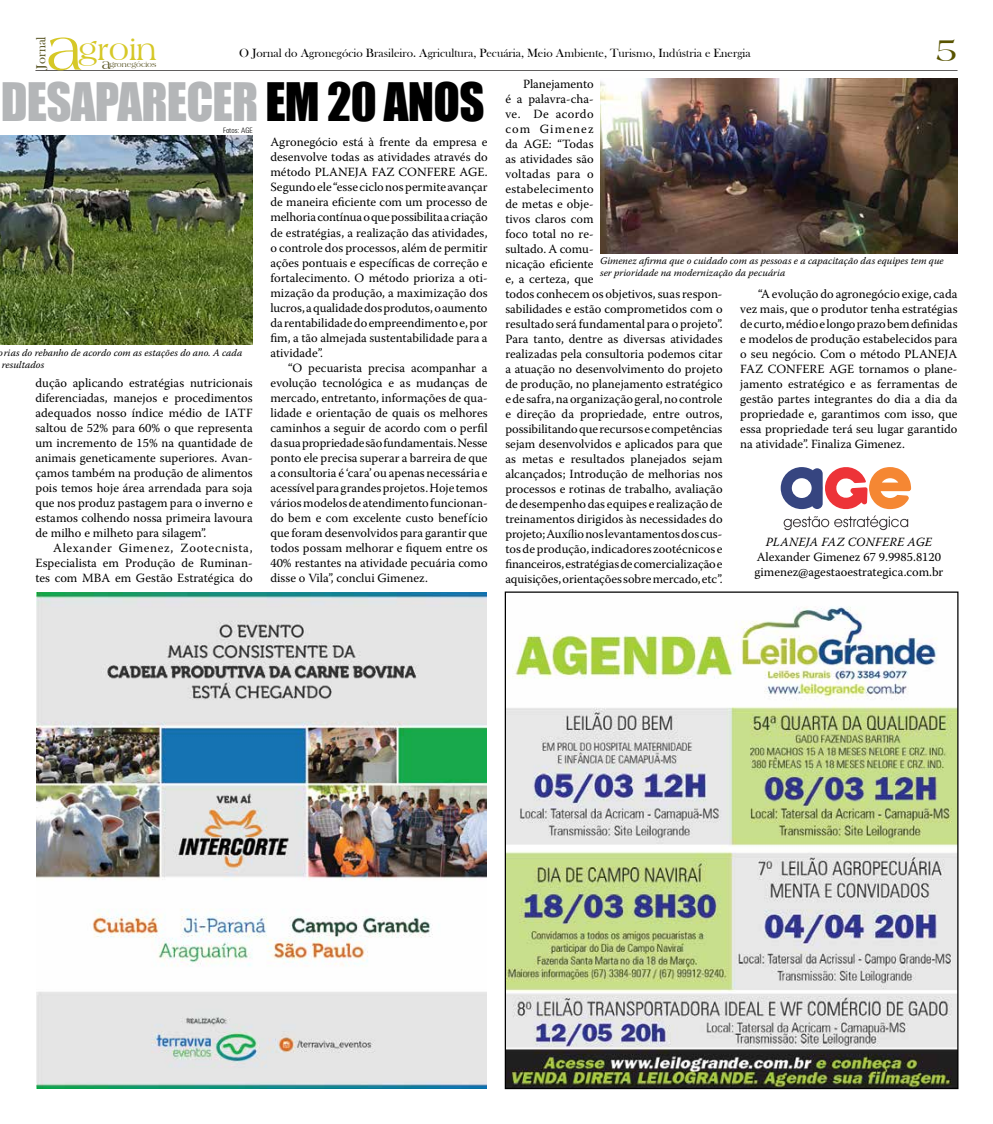
<style>
.page{position:relative;width:993px;height:1124px;background:#fff}
.page>*{position:absolute;margin:0;border:0;box-sizing:border-box;transform-origin:0 0}
.t1{font:48.62px "Impact";letter-spacing:-.015em;color:#b4b6b8}
.t2{font:33.75px "Americana BT";color:#585300}
.t3{font:31.25px "Americana BT";color:#d6c827}
.t4{font:13.5px "Bask Old Face";color:#585423}
.t5{font:12.5px/15px "Warnock Pro";color:#000;text-align:justify}
.t6{font:italic 12.5px "Warnock Pro";letter-spacing:.015em;color:#000}
.t7{font:12.25px "Bask Old Face";color:#000}
.t8{font:italic 10px/12px "Warnock Pro";color:#000}
.t9{font:7.62px "Americana BT";color:#585423}
.t10{font:300 condensed 7.5px "Zurich BT";color:#000}
.s1{font-size:60px}
.s2{color:#000}
.s3{font-size:14.62px}
</style>
<div class="page">
<hr style="left:35px;top:70px;width:922px;height:1px;background:#221f20">
<img style="left:36px;top:592px;width:450px;height:496px">
<img style="left:506px;top:606px;width:450px;height:480px">
<img style="left:0;top:135px;width:252px;height:210px">
<img style="left:600px;top:79px;width:357px;height:174px">
<svg style="left:780px;top:467px;width:130px;height:63px"></svg>
<p class="t4" style="left:34px;top:69px;width:34px;rotate:-90deg">Jornal</p>
<h3 class="t3" style="left:46px;top:32px;width:112px"><span class="s1">a</span>groin</h3>
<p class="t7" style="left:239px;top:46px;width:512px">O Jornal do Agronegócio Brasileiro. Agricultura, Pecuária, Meio Ambiente, Turismo, Indústria e Energia</p>
<h2 class="t2" style="left:935px;top:30px;width:23px">5</h2>
<h1 class="t1" style="left:1px;top:65px;width:483px">DESAPARECER <span class="s2">EM 20 ANOS</span></h1>
<p class="t5" style="left:505px;top:76px;width:219px;text-align:left;text-indent:18px">Planejamento<br>é a palavra-cha-<br>ve. De acordo<br>com Gimenez<br>da AGE: “Todas<br>as atividades são<br>voltadas para o<br>estabelecimento<br>de metas e obje-<br>tivos claros com<br>foco total no re-<br>sultado. A comu-<br>nicação eficiente<br>e, a certeza, que<br>todos conhecem os objetivos, suas respon&shy;sabilidades e estão comprometidos com o resultado será fundamental para o projeto”.<br>Para tanto, dentre as diversas atividades realizadas pela consultoria podemos citar a atuação no desenvolvimento do projeto de produção, no planejamento estratégico e de safra, na organização geral, no controle e direção da propriedade, entre outros, possibilitando que recursos e competências sejam desenvolvidos e aplicados para que as metas e resultados planejados sejam alcançados; Introdução de melhorias nos processos e rotinas de trabalho, avaliação de desempenho das equipes e realização de treinamentos dirigidos às necessidades do projeto; Auxílio nos levantamentos dos cus&shy;tos de produção, indicadores zootécnicos e financeiros, estratégias de comercialização e aquisições, orientações sobre mercado, etc”.</p>
<p class="t9" style="left:102px;top:60px;width:56px"><span class="s3">a</span>gronegócios</p>
<p class="t10" style="left:223px;top:125px;width:31px">Fotos: AGE</p>
<p class="t5" style="left:270px;top:135px;width:219px">Agronegócio está à frente da empresa e desenvolve todas as atividades através do método PLANEJA FAZ CONFERE AGE.<br>Segundo ele “esse ciclo nos permite avançar de maneira eficiente com um processo de melhoria contínua o que possibilita a criação de estratégias, a realização das atividades, o controle dos processos, além de permitir ações pontuais e específicas de correção e fortalecimento. O método prioriza a oti&shy;mização da produção, a maximização dos lucros, a qualidade dos produtos, o aumento da rentabilidade do empreendimento e, por fim, a tão almejada sustentabilidade para a atividade”.</p>
<p class="t5" style="left:270px;top:360px;width:219px;text-indent:18px">“O pecuarista precisa acompanhar a evolução tecnológica e as mudanças de mercado, entretanto, informações de qua&shy;lidade e orientação de quais os melhores caminhos a seguir de acordo com o perfil da sua propriedade são fundamentais. Nesse ponto ele precisa superar a barreira de que a consultoria é ‘cara’ ou apenas necessária e acessível para grandes projetos. Hoje temos vários modelos de atendimento funcionan&shy;do bem e com excelente custo benefício que foram desenvolvidos para garantir que todos possam melhorar e fiquem entre os 40% restantes na atividade pecuária como disse o Vila”, conclui Gimenez.</p>
<p class="t8" style="left:600px;top:254px;width:345px">Gimenez afirma que o cuidado com as pessoas e a capacitação das equipes tem que ser prioridade na modernização da pecuária</p>
<p class="t5" style="left:740px;top:286px;width:219px;text-indent:18px">“A evolução do agronegócio exige, cada vez mais, que o produtor tenha estratégias de curto, médio e longo prazo bem definidas e modelos de produção estabelecidos para o seu negócio. Com o método PLANEJA FAZ CONFERE AGE tornamos o plane&shy;jamento estratégico e as ferramentas de gestão partes integrantes do dia a dia da propriedade e, garantimos com isso, que essa propriedade terá seu lugar garantido na atividade”. Finaliza Gimenez.</p>
<p class="t8" style="left:-1px;top:346px;width:245px">orias do rebanho de acordo com as estações do ano. A cada resultados</p>
<p class="t5" style="left:35px;top:375px;width:219px">dução aplicando estratégias nutricionais diferenciadas, manejos e procedimentos adequados nosso índice médio de IATF saltou de 52% para 60% o que representa um incremento de 15% na quantidade de animais geneticamente superiores. Avan&shy;çamos também na produção de alimentos pois temos hoje área arrendada para soja que nos produz pastagem para o inverno e estamos colhendo nossa primeira lavoura de milho e milheto para silagem”.</p>
<p class="t5" style="left:35px;top:540px;width:219px;text-indent:18px">Alexander Gimenez, Zootecnista, Especialista em Produção de Ruminan&shy;tes com MBA em Gestão Estratégica do</p>
<p class="t6" style="left:765px;top:534px;width:168px">Planeja Fa z Confere Age</p>
<p class="t5" style="left:754px;top:549px;width:190px">Alexander Gimenez 67 9.9985.8120 gimenez@agestaoestrategica.com.br</p>
</div>
